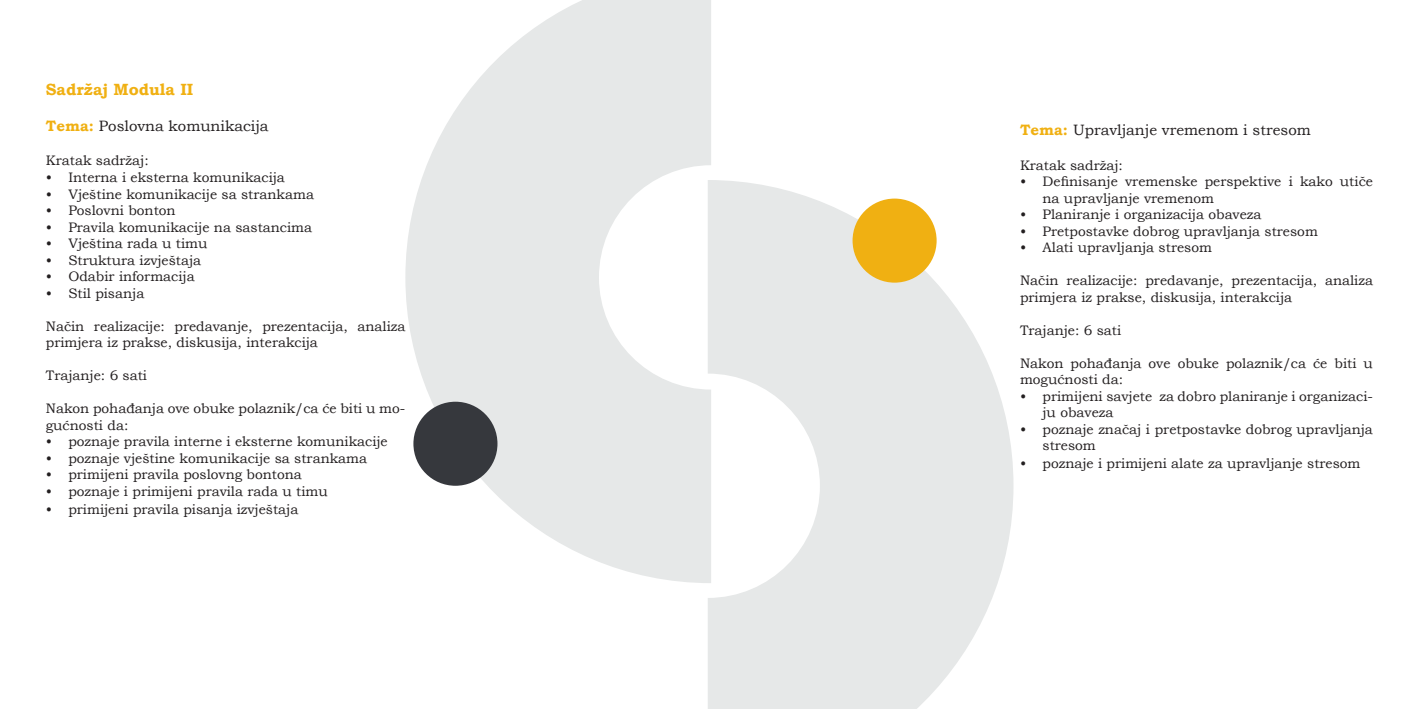
<style>
.page{position:relative;width:1418px;height:709px;background:#fff}
.page>*{position:absolute;margin:0;border:0;box-sizing:border-box;transform-origin:0 0}
.t1{font:700 16.25px "Bookman Old Style";color:#f0b012}
.t2{font:15px "Bookman Old Style";color:#231f20}
.t3{font:13.75px/16.5px "Bookman Old Style";color:#231f20}
.s1{font-weight:700;color:#f0b012}
</style>
<div class="page">
<svg style="left:405px;top:0;width:306px;height:583px;fill:#e6e8e8"></svg>
<svg style="left:707px;top:180px;width:306px;height:529px;fill:#e6e8e8"></svg>
<div style="left:413px;top:402px;width:84px;height:84px;background:#36383d;border-radius:50%"></div>
<div style="left:852px;top:198px;width:84px;height:85px;background:#f0b012;border-radius:50%"></div>
<p class="t1" style="left:46px;top:78px;width:149px">Sadržaj Modula II</p>
<p class="t2" style="left:46px;top:116px;width:224px"><span class="s1">Tema:</span> Poslovna komunikacija</p>
<p class="t3" style="left:46px;top:153px;width:104px">Kratak sadržaj:</p>
<p class="t3" style="left:46px;top:169px;width:240px">• Interna i eksterna komunikacija</p>
<p class="t3" style="left:46px;top:186px;width:270px">• Vještine komunikacije sa strankama</p>
<p class="t3" style="left:46px;top:202px;width:131px">• Poslovni bonton</p>
<p class="t3" style="left:46px;top:219px;width:268px">• Pravila komunikacije na sastancima</p>
<p class="t3" style="left:46px;top:235px;width:163px">• Vještina rada u timu</p>
<p class="t3" style="left:46px;top:252px;width:157px">• Struktura izvještaja</p>
<p class="t3" style="left:46px;top:268px;width:150px">• Odabir informacija</p>
<p class="t3" style="left:46px;top:285px;width:100px">• Stil pisanja</p>
<p class="t3" style="left:46px;top:318px;width:361px">Način realizacije: predavanje, prezentacija, analiza primjera iz prakse, diskusija, interakcija</p>
<p class="t3" style="left:46px;top:367px;width:103px">Trajanje: 6 sati</p>
<p class="t3" style="left:46px;top:400px;width:361px">Nakon pohađanja ove obuke polaznik/ca će biti u mo&shy;gućnosti da:</p>
<p class="t3" style="left:46px;top:433px;width:343px">• poznaje pravila interne i eksterne komunikacije</p>
<p class="t3" style="left:46px;top:450px;width:323px">• poznaje vještine komunikacije sa strankama</p>
<p class="t3" style="left:46px;top:466px;width:257px">• primijeni pravila poslovng bontona</p>
<p class="t3" style="left:46px;top:483px;width:283px">• poznaje i primijeni pravila rada u timu</p>
<p class="t3" style="left:46px;top:501px;width:254px">• primijeni pravila pisanja izvještaja</p>
<p class="t2" style="left:1020px;top:120px;width:292px"><span class="s1">Tema:</span> Upravljanje vremenom i stresom</p>
<p class="t3" style="left:1020px;top:157px;width:104px">Kratak sadržaj:</p>
<p class="t3" style="left:1042px;top:173px;width:332px;text-indent:-22px">• Definisanje vremenske perspektive i kako utiče na upravljanje vremenom</p>
<p class="t3" style="left:1020px;top:206px;width:243px">• Planiranje i organizacija obaveza</p>
<p class="t3" style="left:1020px;top:223px;width:299px">• Pretpostavke dobrog upravljanja stresom</p>
<p class="t3" style="left:1020px;top:239px;width:193px">• Alati upravljanja stresom</p>
<p class="t3" style="left:1020px;top:272px;width:354px">Način realizacije: predavanje, prezentacija, analiza primjera iz prakse, diskusija, interakcija</p>
<p class="t3" style="left:1020px;top:322px;width:103px">Trajanje: 6 sati</p>
<p class="t3" style="left:1020px;top:355px;width:354px">Nakon pohađanja ove obuke polaznik/ca će biti u mogućnosti da:</p>
<p class="t3" style="left:1042px;top:388px;width:332px;text-indent:-22px">• primijeni savjete za dobro planiranje i organizaci&shy;ju obaveza</p>
<p class="t3" style="left:1042px;top:421px;width:332px;text-indent:-22px">• poznaje značaj i pretpostavke dobrog upravljanja stresom</p>
<p class="t3" style="left:1020px;top:455px;width:342px">• poznaje i primijeni alate za upravljanje stresom</p>
</div>
